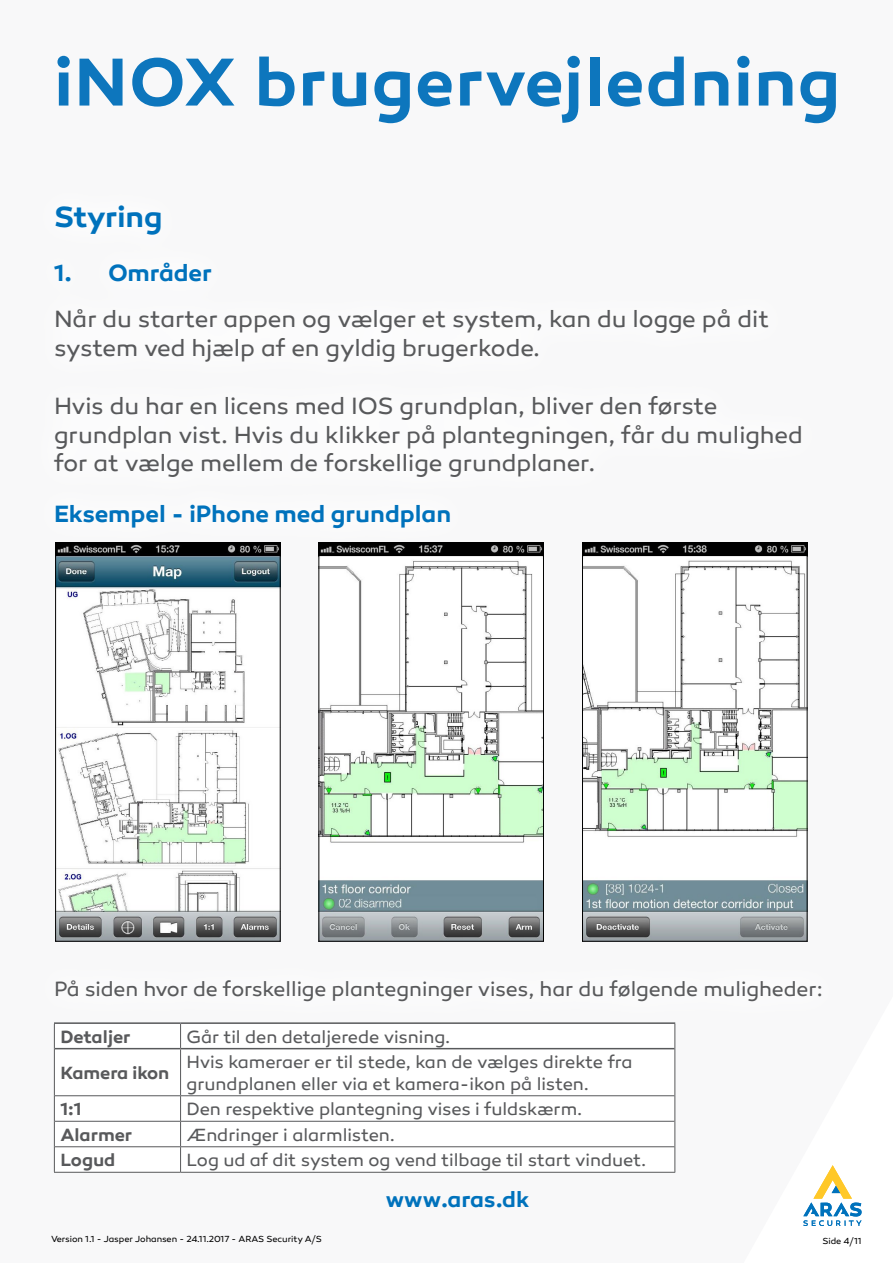
<style>
.page{position:relative;width:893px;height:1263px;background:#fff}
.page>*{position:absolute;margin:0;border:0;box-sizing:border-box;transform-origin:0 0}
.t1{font:600 69px "Canaro";letter-spacing:.015em;color:#0d76bd}
.t2{font:600 30px "Canaro";letter-spacing:-.015em;color:#0072bc}
.t3{font:24px/28.8px "Canaro";letter-spacing:-.005em;color:#58595b}
.t4{font:600 24px "Canaro";letter-spacing:-.005em;color:#0072bc}
.t5{font:600 22.5px "Canaro";color:#0072bc}
.t6{font:21px "Canaro";letter-spacing:-.005em;color:#58595b}
.t7{font:18px/21.6px "Canaro";letter-spacing:-.005em;color:#58595b}
.t8{font:600 18px "Canaro";letter-spacing:-.005em;color:#58595b}
.t9{font:9px "Canaro";letter-spacing:-.005em;color:#000}
</style>
<div class="page">
<svg style="left:803px;top:1165px;width:58px;height:61px"></svg>
<svg style="left:55px;top:1028px;width:619px;height:144px"></svg>
<svg style="left:180px;top:1028px;width:1px;height:20px"></svg>
<hr style="left:180px;top:1049px;width:1px;height:46px;background:#58595b">
<hr style="left:181px;top:1095px;width:493px;height:1px;background:#58595b">
<hr style="left:181px;top:1121px;width:493px;height:1px;background:#58595b">
<hr style="left:181px;top:1146px;width:493px;height:1px;background:#58595b">
<svg style="left:180px;top:1096px;width:1px;height:76px"></svg>
<svg style="left:674px;top:1028px;width:1px;height:21px"></svg>
<hr style="left:674px;top:1049px;width:1px;height:47px;background:#58595b">
<svg style="left:674px;top:1096px;width:1px;height:76px"></svg>
<hr style="left:181px;top:1172px;width:494px;height:1px;background:#58595b">
<hr style="left:55px;top:1095px;width:126px;height:1px;background:#58595b">
<hr style="left:55px;top:1121px;width:126px;height:1px;background:#58595b">
<hr style="left:55px;top:1146px;width:126px;height:1px;background:#58595b">
<hr style="left:54px;top:1172px;width:127px;height:1px;background:#58595b">
<hr style="left:55px;top:1048px;width:126px;height:1px;background:#58595b">
<hr style="left:181px;top:1048px;width:493px;height:1px;background:#58595b">
<svg style="left:54px;top:1028px;width:1px;height:21px"></svg>
<hr style="left:54px;top:1049px;width:1px;height:47px;background:#58595b">
<svg style="left:54px;top:1096px;width:1px;height:76px"></svg>
<div style="left:28px;top:178px;width:801px;height:326px;background:#f8f8f9"></div>
<div style="left:28px;top:477px;width:449px;height:77px;background:#fff"></div>
<img style="left:57px;top:544px;width:222px;height:396px">
<div style="left:55px;top:542px;width:226px;height:400px;border:1px solid #000"></div>
<img style="left:320px;top:544px;width:222px;height:396px">
<div style="left:318px;top:542px;width:226px;height:400px;border:1px solid #000"></div>
<img style="left:584px;top:544px;width:221px;height:396px">
<div style="left:582px;top:542px;width:225px;height:400px;border:1px solid #000"></div>
<h1 class="t1" style="left:54px;top:40px;width:787px">iNOX brugervejledning</h1>
<p class="t2" style="left:54px;top:198px;width:110px">Styring</p>
<p class="t4" style="left:54px;top:258px;width:159px">1. Områder</p>
<p class="t3" style="left:54px;top:305px;width:716px">Når du starter appen og vælger et system, kan du logge på dit system ved hjælp af en gyldig brugerkode.</p>
<p class="t3" style="left:54px;top:391px;width:750px">Hvis du har en licens med IOS grundplan, bliver den første grundplan vist. Hvis du klikker på plantegningen, får du mulighed for at vælge mellem de forskellige grundplaner.</p>
<p class="t4" style="left:54px;top:499px;width:399px">Eksempel - iPhone med grundplan</p>
<p class="t6" style="left:54px;top:977px;width:770px">På siden hvor de forskellige plantegninger vises, har du følgende muligheder:</p>
<p class="t8" style="left:60px;top:1025px;width:72px">Detaljer</p>
<p class="t7" style="left:187px;top:1026px;width:265px">Går til den detaljerede visning.</p>
<p class="t8" style="left:60px;top:1062px;width:110px">Kamera ikon</p>
<p class="t7" style="left:187px;top:1051px;width:447px">Hvis kameraer er til stede, kan de vælges direkte fra grundplanen eller via et kamera-ikon på listen.</p>
<p class="t8" style="left:60px;top:1098px;width:23px">1:1</p>
<p class="t7" style="left:187px;top:1098px;width:397px">Den respektive plantegning vises i fuldskærm.</p>
<p class="t8" style="left:60px;top:1123px;width:73px">Alarmer</p>
<p class="t7" style="left:187px;top:1124px;width:210px">Ændringer i alarmlisten.</p>
<p class="t8" style="left:60px;top:1149px;width:56px">Logud</p>
<p class="t7" style="left:187px;top:1149px;width:461px">Log ud af dit system og vend tilbage til start vinduet.</p>
<p class="t5" style="left:386px;top:1186px;width:145px">www.aras.dk</p>
<p class="t9" style="left:51px;top:1234px;width:273px">Version 1.1 - Jasper Johansen - 24.11.2017 - ARAS Security A/S</p>
<p class="t9" style="left:822px;top:1236px;width:41px">Side 4/11</p>
</div>
